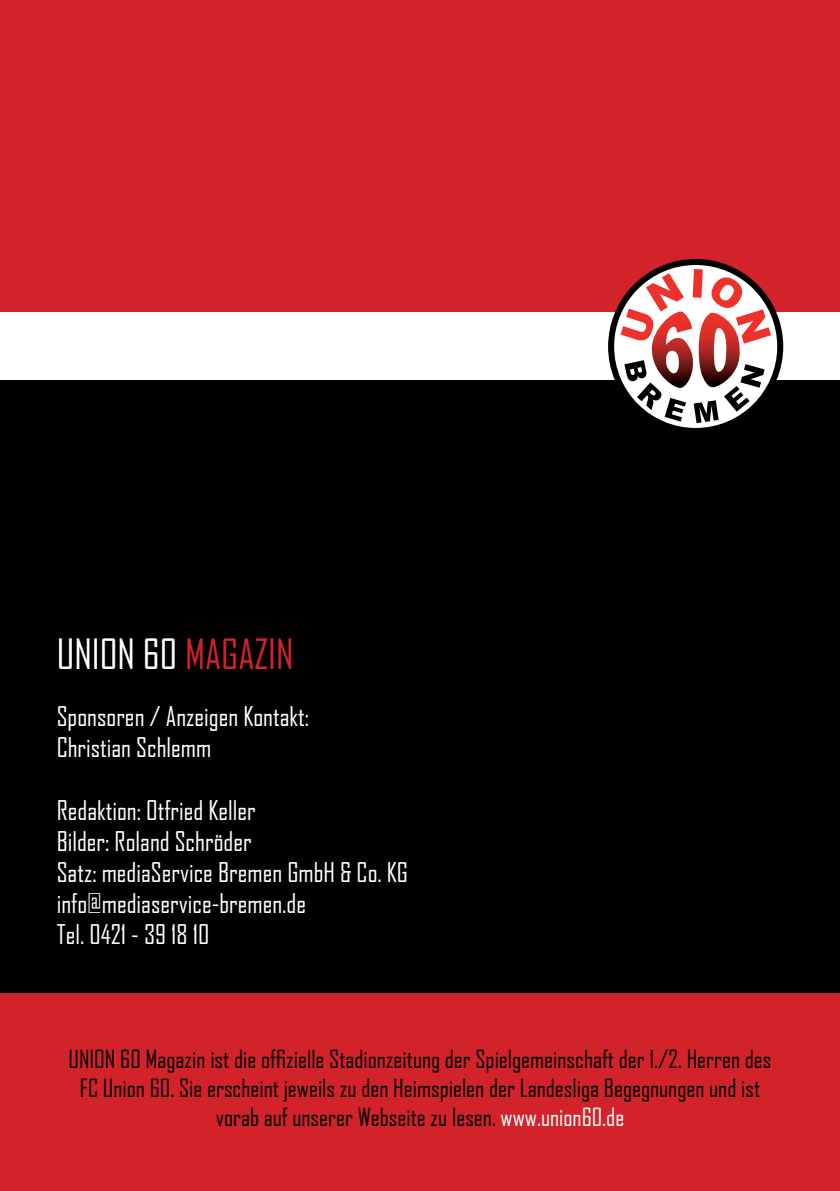
<style>
.page{position:relative;width:840px;height:1191px;background:#fff}
.page>*{position:absolute;margin:0;border:0;box-sizing:border-box;transform-origin:0 0}
.t1{font:40px "Agency FB";color:#fff}
.t2{font:26px/31.2px "Agency FB";color:#fff}
.t3{font:24px/28.8px "Agency FB";color:#000;text-align:center}
.s1{color:#d2232a}
.s2{color:#fff}
</style>
<div class="page">
<div style="left:0;top:992px;width:839px;height:199px;background:#d2232a"></div>
<div style="left:0;top:380px;width:839px;height:612px;background:#000"></div>
<div style="left:0;top:0;width:839px;height:312px;background:#d2232a"></div>
<svg style="left:607px;top:259px;width:175px;height:175px;fill:#000"></svg>
<div style="left:613px;top:265px;width:163px;height:163px;background:#fff;border-radius:50%"></div>
<svg style="left:620px;top:269px;width:150px;height:154px"></svg>
<h1 class="t1" style="left:57px;top:629px;width:238px">union 60 <span class="s1">Magazin</span></h1>
<p class="t2" style="left:57px;top:700px;width:254px">Sponsoren / Anzeigen Kontakt:<br>Christian Schlemm</p>
<p class="t2" style="left:57px;top:794px;width:349px">Redaktion: Otfried Keller<br>Bilder: Roland Schröder<br>Satz: mediaService Bremen GmbH &amp; Co. KG info@mediaservice-bremen.de<br>Tel. 0421 - 39 18 10</p>
<p class="t3" style="left:68px;top:1044px;width:704px">UNION 60 Magazin ist die offizielle Stadionzeitung der Spielgemeinschaft der 1./2. Herren des<br>FC Union 60. Sie erscheint jeweils zu den Heimspielen der Landesliga Begegnungen und ist vorab auf unserer Webseite zu lesen. <span class="s2">www.union60.de</span></p>
</div>
